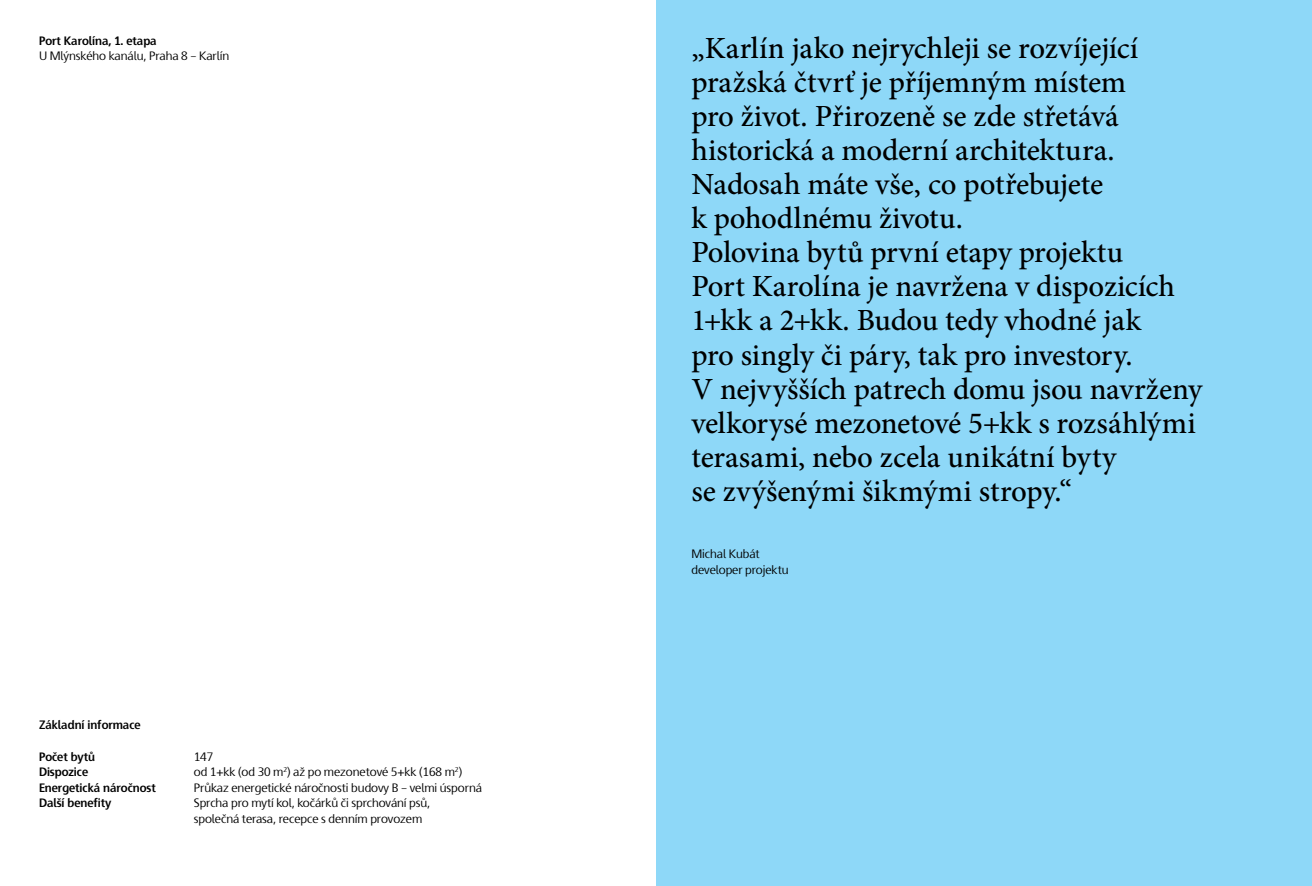
<style>
.page{position:relative;width:1312px;height:886px;background:#fff}
.page>*{position:absolute;margin:0;border:0;box-sizing:border-box;transform-origin:0 0}
.t1{font:500 30.75px/34.1px "Minion Pro";letter-spacing:-.005em;color:#000}
.t2{font:12.25px/15.6px "Skanska Sans Pro";letter-spacing:-.005em;color:#000}
.t3{font:700 12.25px "Skanska Sans Pro";letter-spacing:-.005em;color:#000}
</style>
<div class="page">
<div style="left:656px;top:0;width:655px;height:886px;background:#8ed8f8"></div>
<p class="t3" style="left:39px;top:33px;width:119px">Port Karolína, 1. etapa</p>
<p class="t2" style="left:39px;top:48px;width:192px">U Mlýnského kanálu, Praha 8 – Karlín</p>
<p class="t3" style="left:39px;top:718px;width:103px">Základní informace</p>
<p class="t3" style="left:39px;top:749px;width:58px">Počet bytů</p>
<p class="t2" style="left:194px;top:748px;width:21px">147</p>
<p class="t3" style="left:39px;top:765px;width:51px">Dispozice</p>
<p class="t2" style="left:194px;top:764px;width:270px">od 1+kk (od 30 m<sup>2</sup>) až po mezonetové 5+kk (168 m<sup>2</sup>)</p>
<p class="t3" style="left:39px;top:780px;width:118px">Energetická náročnost</p>
<p class="t2" style="left:194px;top:780px;width:290px">Průkaz energetické náročnosti budovy B – velmi úsporná</p>
<p class="t3" style="left:39px;top:796px;width:74px">Další benefity</p>
<p class="t2" style="left:194px;top:795px;width:238px">Sprcha pro mytí kol, kočárků či sprchování psů, společná terasa, recepce s denním provozem</p>
<p class="t1" style="left:691px;top:31px;width:512px">„Karlín jako nejrychleji se rozvíjející pražská čtvrť je příjemným místem<br>pro život. Přirozeně se zde střetává historická a moderní architektura.<br>Nadosah máte vše, co potřebujete<br>k pohodlnému životu.<br>Polovina bytů první etapy projektu<br>Port Karolína je navržena v dispozicích 1+kk a 2+kk. Budou tedy vhodné jak<br>pro singly či páry, tak pro investory.<br>V nejvyšších patrech domu jsou navrženy velkorysé mezonetové 5+kk s rozsáhlými terasami, nebo zcela unikátní byty<br>se zvýšenými šikmými stropy.“</p>
<p class="t2" style="left:691px;top:546px;width:99px">Michal Kubát developer projektu</p>
</div>
